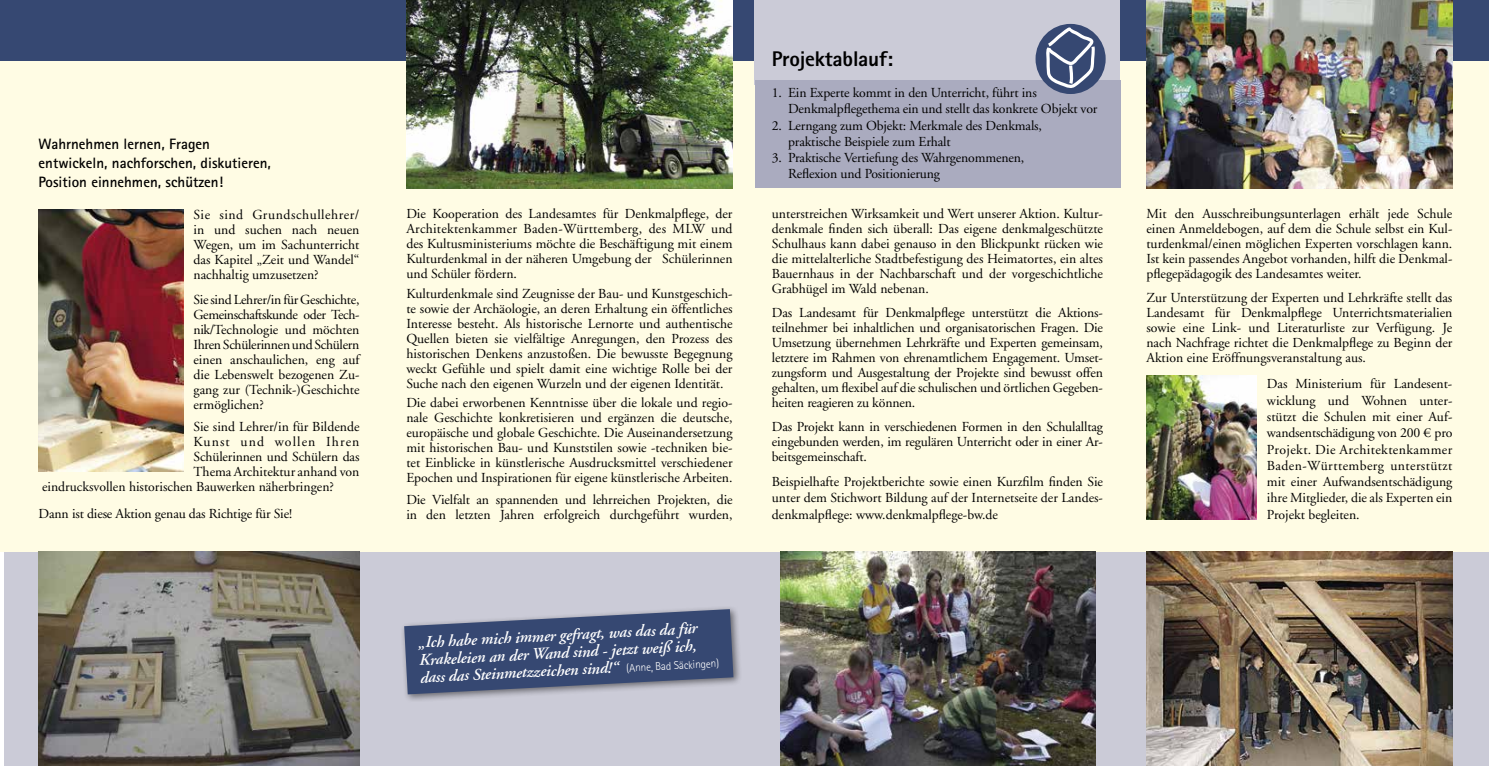
<style>
.page{position:relative;width:1489px;height:766px;background:#fff}
.page>*{position:absolute;margin:0;border:0;box-sizing:border-box;transform-origin:0 0}
.t1{font:800 21.25px "Rotis Sans Serif";letter-spacing:-.01em;color:#000}
.t2{font:italic 600 16.25px/17.5px "Adobe Garamond";color:#fff}
.t3{font:700 15px/18.8px "Rotis Sans Serif";color:#000}
.t4{font:13.75px/15px "Adobe Garamond";color:#000;text-align:justify}
.t5{font:13.75px "Adobe Garamond";letter-spacing:.08em;color:#000}
.s1{font-family:"Rotis Sans Serif";font-weight:300;font-style:normal;font-size:11.25px}
</style>
<div class="page">
<div style="left:5px;top:551px;width:1483px;height:214px;background:#cbcbd7"></div>
<div style="left:0;top:60px;width:1488px;height:491px;background:#fffce4"></div>
<div style="left:0;top:0;width:1488px;height:60px;background:#364872"></div>
<img style="left:406px;top:0;width:326px;height:188px">
<div style="left:754px;top:0;width:366px;height:84px;background:#cbcbd7"></div>
<div style="left:755px;top:80px;width:365px;height:108px;background:#aaabbf"></div>
<img style="left:1146px;top:0;width:306px;height:188px">
<img style="left:39px;top:210px;width:144px;height:261px">
<div style="left:400px;top:605px;width:342px;height:98px;background:#000;opacity:.5"></div>
<svg style="left:404px;top:609px;width:329px;height:85px;background:#505f82"></svg>
<img style="left:780px;top:551px;width:314px;height:214px">
<div style="left:1035px;top:24px;width:70px;height:70px;background:#364872;border-radius:50%"></div>
<svg style="left:1045px;top:27px;width:49px;height:62px"></svg>
<img style="left:1146px;top:551px;width:306px;height:214px">
<img style="left:39px;top:551px;width:320px;height:214px">
<img style="left:1146px;top:375px;width:110px;height:144px">
<p class="t3" style="left:39px;top:134px;width:234px">Wahrnehmen lernen, Fragen entwickeln, nachforschen, diskutieren,<br>Position einnehmen, schützen!</p>
<p class="t4" style="left:193px;top:207px;width:167px">Sie sind Grundschullehrer/ in und suchen nach neuen Wegen, um im Sachunterricht das Kapitel „Zeit und Wandel“ nachhaltig umzusetzen?</p>
<p class="t4" style="left:193px;top:292px;width:167px">Sie sind Lehrer/in für Geschichte, Gemeinschaftskunde oder Tech&shy;nik/Technologie und möchten Ihren Schülerinnen und Schülern einen anschaulichen, eng auf die Lebenswelt bezogenen Zu&shy;gang zur (Technik-)Geschichte ermöglichen?</p>
<p class="t4" style="left:193px;top:419px;width:167px">Sie sind Lehrer/in für Bildende</p>
<p class="t5" style="left:193px;top:434px;width:167px">Kunst und wollen Ihren</p>
<p class="t4" style="left:193px;top:449px;width:167px">Schülerinnen und Schülern das</p>
<p class="t4" style="left:193px;top:464px;width:167px">Thema Architektur anhand von</p>
<p class="t4" style="left:42px;top:479px;width:293px">eindrucksvollen historischen Bauwerken näherbringen?</p>
<p class="t4" style="left:39px;top:506px;width:255px">Dann ist diese Aktion genau das Richtige für Sie!</p>
<p class="t4" style="left:406px;top:207px;width:328px">Die Kooperation des Landesamtes für Denkmalpflege, der Architektenkammer Baden-Württemberg, des MLW und des Kultusministeriums möchte die Beschäftigung mit einem Kulturdenkmal in der näheren Umgebung der Schülerinnen und Schüler fördern.</p>
<p class="t4" style="left:406px;top:287px;width:328px">Kulturdenkmale sind Zeugnisse der Bau- und Kunstgeschich&shy;te sowie der Archäologie, an deren Erhaltung ein öffentliches Interesse besteht. Als historische Lernorte und authentische Quellen bieten sie vielfältige Anregungen, den Prozess des historischen Denkens anzustoßen. Die bewusste Begegnung weckt Gefühle und spielt damit eine wichtige Rolle bei der Suche nach den eigenen Wurzeln und der eigenen Identität.</p>
<p class="t4" style="left:406px;top:395px;width:328px">Die dabei erworbenen Kenntnisse über die lokale und regio&shy;nale Geschichte konkretisieren und ergänzen die deutsche, europäische und globale Geschichte. Die Auseinandersetzung mit historischen Bau- und Kunststilen sowie -techniken bie&shy;tet Einblicke in künstlerische Ausdrucksmittel verschiedener Epochen und Inspirationen für eigene künstlerische Arbeiten.</p>
<p class="t4" style="left:406px;top:492px;width:327px">Die Vielfalt an spannenden und lehrreichen Projekten, die in den letzten Jahren erfolgreich durchgeführt wurden,</p>
<h1 class="t1" style="left:771px;top:45px;width:123px">Projektablauf:</h1>
<p class="t4" style="left:788px;top:85px;width:311px;line-height:16.2px;text-indent:-16px">1. Ein Experte kommt in den Unterricht, führt ins<br>Denkmalpflegethema ein und stellt das konkrete Objekt vor</p>
<p class="t4" style="left:788px;top:117px;width:255px;line-height:16.2px;text-indent:-16px">2. Lerngang zum Objekt: Merkmale des Denkmals, praktische Beispiele zum Erhalt</p>
<p class="t4" style="left:788px;top:150px;width:238px;line-height:16.2px;text-indent:-16px">3. Praktische Vertiefung des Wahrgenommenen,<br>Reflexion und Positionierung</p>
<p class="t4" style="left:771px;top:207px;width:332px">unterstreichen Wirksamkeit und Wert unserer Aktion. Kultur&shy;denkmale finden sich überall: Das eigene denkmalgeschützte Schulhaus kann dabei genauso in den Blickpunkt rücken wie die mittelalterliche Stadtbefestigung des Heimatortes, ein altes Bauernhaus in der Nachbarschaft und der vorgeschichtliche Grabhügel im Wald nebenan.</p>
<p class="t4" style="left:771px;top:305px;width:332px">Das Landesamt für Denkmalpflege unterstützt die Aktions&shy;teilnehmer bei inhaltlichen und organisatorischen Fragen. Die Umsetzung übernehmen Lehrkräfte und Experten gemeinsam, letztere im Rahmen von ehrenamtlichem Engagement. Umset&shy;zungsform und Ausgestaltung der Projekte sind bewusst offen gehalten, um flexibel auf die schulischen und örtlichen Gegeben&shy;heiten reagieren zu können.</p>
<p class="t4" style="left:771px;top:419px;width:332px">Das Projekt kann in verschiedenen Formen in den Schulalltag eingebunden werden, im regulären Unterricht oder in einer Ar&shy;beitsgemeinschaft.</p>
<p class="t4" style="left:771px;top:474px;width:332px;line-height:16.2px">Beispielhafte Projektberichte sowie einen Kurzfilm finden Sie unter dem Stichwort Bildung auf der Internetseite der Landes&shy;denkmalpflege: www.denkmalpflege-bw.de</p>
<p class="t2" style="left:418px;top:634px;width:301px;rotate:-3deg">„Ich habe mich immer gefragt, was das da für<br>Krakeleien an der Wand sind - jetzt weiß ich, dass das Steinmetzzeichen sind!“ <span class="s1">(Anne, Bad Säckingen)</span></p>
<p class="t4" style="left:1146px;top:207px;width:307px">Mit den Ausschreibungsunterlagen erhält jede Schule einen Anmeldebogen, auf dem die Schule selbst ein Kul&shy;turdenkmal/einen möglichen Experten vorschlagen kann.<br>Ist kein passendes Angebot vorhanden, hilft die Denkmal&shy;pflegepädagogik des Landesamtes weiter.</p>
<p class="t4" style="left:1146px;top:290px;width:307px">Zur Unterstützung der Experten und Lehrkräfte stellt das Landesamt für Denkmalpflege Unterrichtsmaterialien sowie eine Link- und Literaturliste zur Verfügung. Je nach Nachfrage richtet die Denkmalpflege zu Beginn der Aktion eine Eröffnungsveranstaltung aus.</p>
<p class="t4" style="left:1266px;top:376px;width:187px;line-height:16.2px">Das Ministerium für Landesent&shy;wicklung und Wohnen unter&shy;stützt die Schulen mit einer Auf&shy;wandsentschädigung von 200 € pro Projekt. Die Architektenkammer Baden-Württemberg unterstützt mit einer Aufwandsentschädigung ihre Mitglieder, die als Experten ein Projekt begleiten.</p>
</div>
